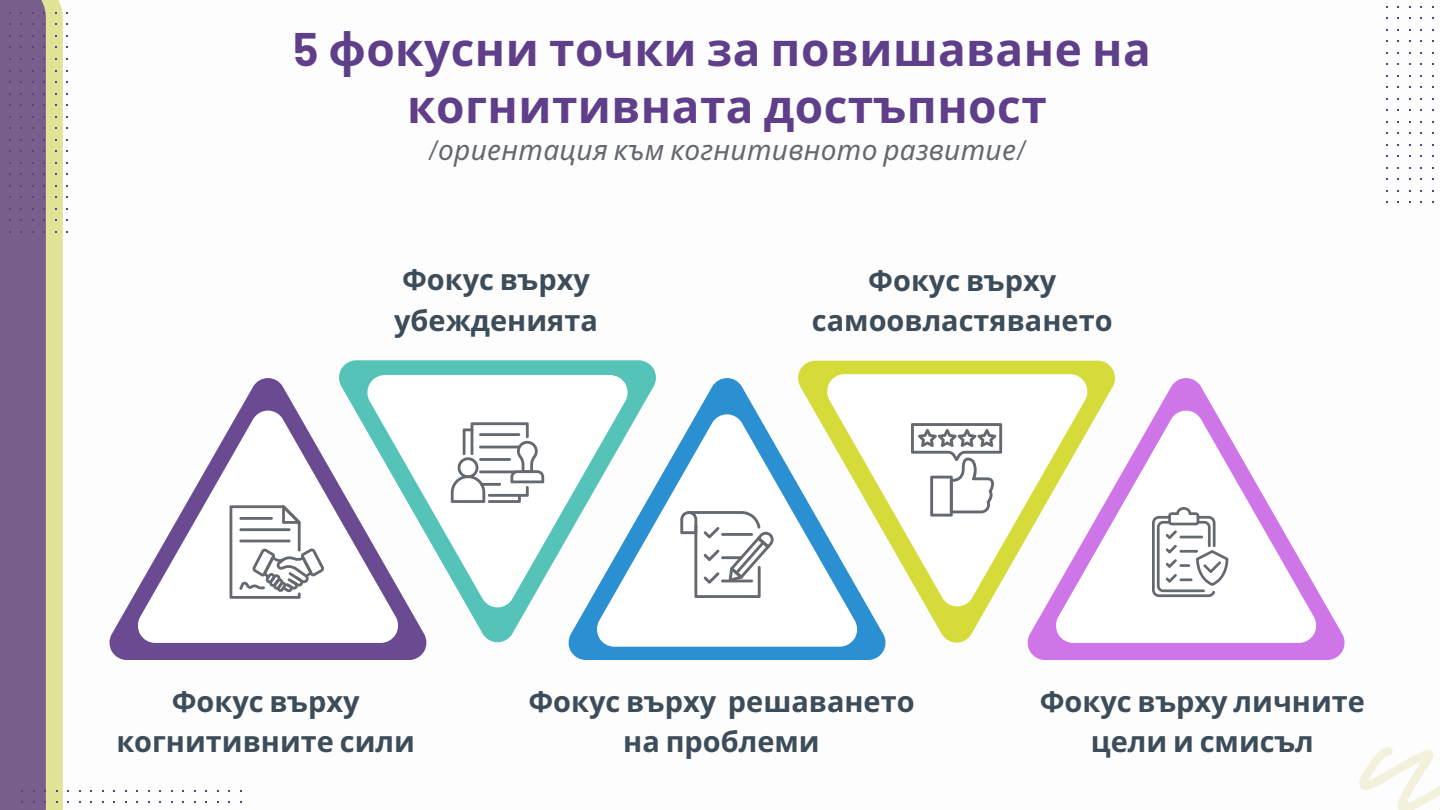
<style>
.page{position:relative;width:1440px;height:810px;background:#fff}
.page>*{position:absolute;margin:0;border:0;box-sizing:border-box;transform-origin:0 0}
.t1{font:700 46px "Noto Sans";letter-spacing:.01em;color:#5f3e8a}
.t2{font:700 28.9px/40.5px "Noto Sans";color:#3c4c59;text-align:center}
.t3{font:italic 28px "Noto Sans";letter-spacing:.01em;color:#63696f}
.s1{font-family:"Barlow"}
</style>
<div class="page">
<svg style="left:109px;top:378px;width:318px;height:282px"></svg>
<svg style="left:568px;top:378px;width:318px;height:282px;fill:#2b90d2"></svg>
<svg style="left:338px;top:360px;width:318px;height:282px;fill:#55c3b8"></svg>
<svg style="left:1027px;top:378px;width:318px;height:282px"></svg>
<svg style="left:797px;top:361px;width:318px;height:282px;fill:#d5db39"></svg>
<svg style="left:596px;top:414px;width:261px;height:233px"></svg>
<svg style="left:680px;top:511px;width:94px;height:87px"></svg>
<svg style="left:827px;top:374px;width:261px;height:232px"></svg>
<svg style="left:911px;top:423px;width:91px;height:94px"></svg>
<svg style="left:367px;top:375px;width:261px;height:232px"></svg>
<svg style="left:451px;top:422px;width:93px;height:81px"></svg>
<svg style="left:137px;top:411px;width:261px;height:232px"></svg>
<svg style="left:230px;top:505px;width:94px;height:94px"></svg>
<svg style="left:1055px;top:411px;width:262px;height:232px"></svg>
<svg style="left:1147px;top:507px;width:82px;height:90px"></svg>
<svg style="left:1359px;top:747px;width:81px;height:63px"></svg>
<div style="left:0;top:0;width:63px;height:810px;background:#e1e497"></div>
<div style="left:0;top:0;width:46px;height:810px;background:#795f8c"></div>
<h1 class="t1" style="left:294px;top:17px;width:859px"><span class="s1">5</span> фокусни точки за повишаване на</h1>
<h1 class="t1" style="left:407px;top:73px;width:641px">когнитивната достъпност</h1>
<p class="t3" style="left:428px;top:130px;width:599px"><span class="s1">/</span>ориентация към когнитивното развитие<span class="s1">/</span></p>
<p class="t2" style="left:394px;top:259px;width:205px;text-align:left">Фокус върху убежденията</p>
<p class="t2" style="left:812px;top:259px;width:302px">Фокус върху самоовластяването</p>
<p class="t2" style="left:116px;top:680px;width:300px">Фокус върху когнитивните сили</p>
<p class="t2" style="left:528px;top:680px;width:388px">Фокус върху решаването на проблеми</p>
<p class="t2" style="left:1040px;top:680px;width:327px">Фокус върху личните цели и смисъл</p>
</div>
